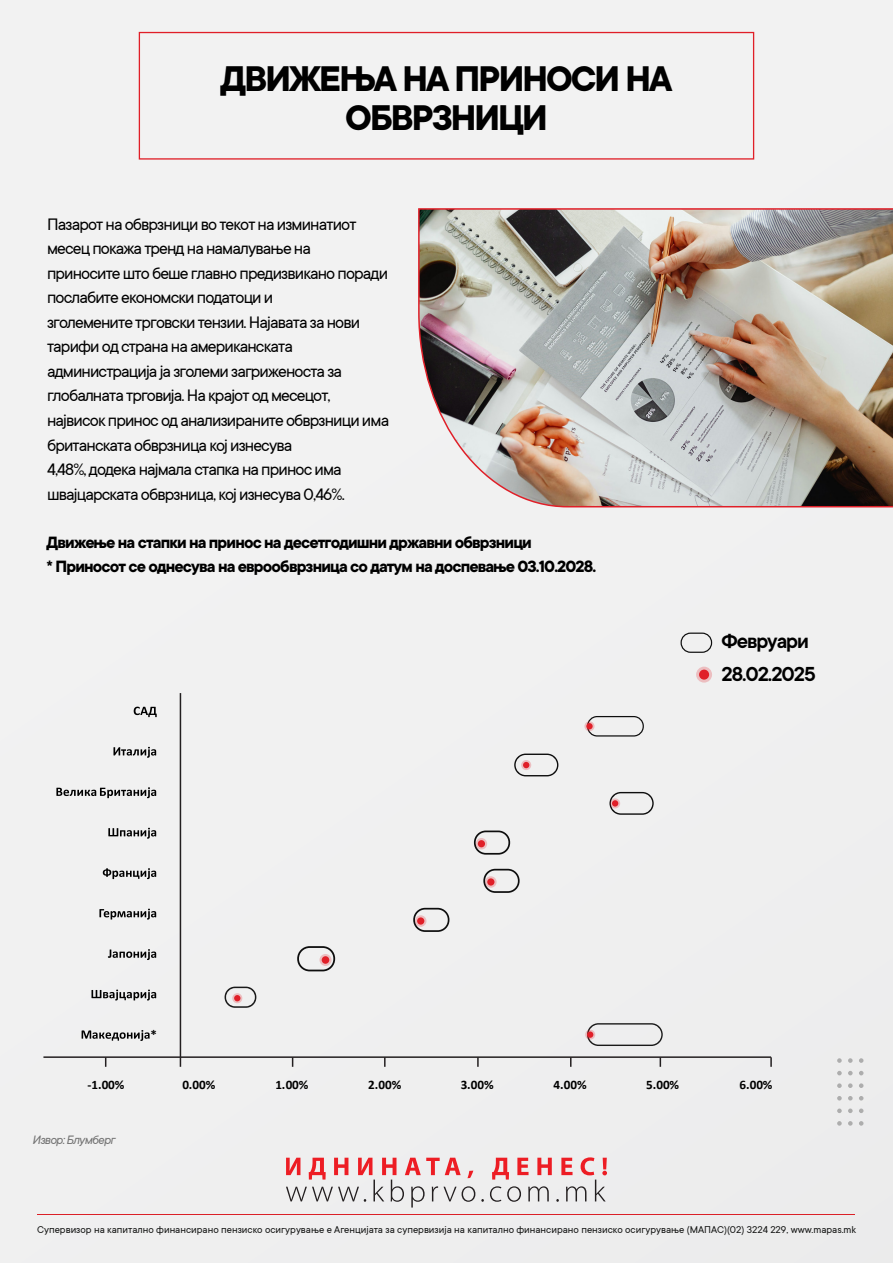
<style>
.page{position:relative;width:893px;height:1263px;background:#f1f1f1}
.page>*{position:absolute;margin:0;border:0;box-sizing:border-box;transform-origin:0 0}
.t1{font:700 39.3px/39px "TT Commons";letter-spacing:-.05em;color:#000;text-align:center}
.t2{font:600 22.35px "TT Commons";letter-spacing:-.05em;color:#000}
.t3{font:18.45px/24.6px "TT Commons";letter-spacing:-.05em;color:#000}
.t4{font:700 18px/24px "TT Commons";letter-spacing:-.05em;color:#000}
.t5{font:italic 13.5px "TT Commons";letter-spacing:-.05em;color:#727272}
.t6{font:700 12.9px "Calibri";letter-spacing:-.005em;color:#000}
.t7{font:11.1px "TT Commons";color:#131413}
</style>
<div class="page">
<div style="left:681px;top:632px;width:31px;height:21px;border:1px solid #0e0e0e;border-radius:9px"></div>
<svg style="left:696px;top:667px;width:16px;height:16px"></svg>
<div style="left:699px;top:670px;width:10px;height:10px;background:#e01f28;border-radius:50%"></div>
<hr style="left:43px;top:1056px;width:728px;height:2px;background:#231f20">
<svg style="left:384px;top:1057px;width:2px;height:10px"></svg>
<svg style="left:477px;top:1058px;width:2px;height:9px"></svg>
<svg style="left:770px;top:1057px;width:2px;height:10px"></svg>
<hr style="left:180px;top:693px;width:1px;height:364px;background:#231f20">
<svg style="left:587px;top:1023px;width:76px;height:23px;background:#d1d1d1"></svg>
<div style="left:587px;top:716px;width:57px;height:20px;border:1px solid #0e0e0e;border-radius:10px"></div>
<svg style="left:134px;top:707px;width:23px;height:10px"></svg>
<svg style="left:113px;top:747px;width:43px;height:11px"></svg>
<svg style="left:56px;top:787px;width:100px;height:11px"></svg>
<svg style="left:108px;top:828px;width:48px;height:11px"></svg>
<svg style="left:103px;top:868px;width:53px;height:11px"></svg>
<svg style="left:99px;top:909px;width:57px;height:10px"></svg>
<svg style="left:108px;top:949px;width:48px;height:11px"></svg>
<svg style="left:91px;top:989px;width:65px;height:11px"></svg>
<svg style="left:82px;top:1030px;width:68px;height:11px"></svg>
<svg style="left:225px;top:986px;width:31px;height:22px"></svg>
<svg style="left:297px;top:946px;width:38px;height:25px"></svg>
<svg style="left:319px;top:954px;width:13px;height:12px"></svg>
<div style="left:322px;top:956px;width:7px;height:8px;background:#e01f28;border-radius:50%"></div>
<svg style="left:413px;top:908px;width:36px;height:24px"></svg>
<svg style="left:415px;top:915px;width:11px;height:12px"></svg>
<div style="left:417px;top:917px;width:7px;height:8px;background:#e01f28;border-radius:50%"></div>
<svg style="left:483px;top:869px;width:37px;height:24px"></svg>
<svg style="left:485px;top:876px;width:12px;height:12px"></svg>
<div style="left:487px;top:878px;width:7px;height:8px;background:#e01f28;border-radius:50%"></div>
<svg style="left:474px;top:830px;width:36px;height:25px"></svg>
<svg style="left:476px;top:838px;width:11px;height:11px"></svg>
<div style="left:478px;top:840px;width:7px;height:7px;background:#e01f28;border-radius:50%"></div>
<svg style="left:585px;top:1029px;width:10px;height:11px"></svg>
<div style="left:587px;top:1031px;width:6px;height:7px;background:#e01f28;border-radius:50%"></div>
<svg style="left:609px;top:792px;width:45px;height:23px"></svg>
<svg style="left:514px;top:753px;width:44px;height:23px"></svg>
<hr style="left:38px;top:1214px;width:817px;height:1px;background:#db2027">
<svg style="left:286px;top:1157px;width:321px;height:50px"></svg>
<div style="left:139px;top:32px;width:615px;height:128px;border:1px solid #e01f28"></div>
<img style="left:417px;top:207px;width:476px;height:301px">
<svg style="left:859px;top:1058px;width:4px;height:5px"></svg>
<svg style="left:859px;top:1071px;width:4px;height:4px"></svg>
<svg style="left:859px;top:1083px;width:4px;height:5px"></svg>
<svg style="left:859px;top:1096px;width:4px;height:4px"></svg>
<svg style="left:859px;top:1108px;width:4px;height:5px"></svg>
<svg style="left:859px;top:1121px;width:4px;height:5px"></svg>
<svg style="left:848px;top:1058px;width:5px;height:5px"></svg>
<svg style="left:848px;top:1071px;width:5px;height:4px"></svg>
<svg style="left:848px;top:1083px;width:5px;height:5px"></svg>
<svg style="left:848px;top:1096px;width:5px;height:4px"></svg>
<svg style="left:848px;top:1108px;width:5px;height:5px"></svg>
<svg style="left:848px;top:1121px;width:5px;height:5px"></svg>
<svg style="left:837px;top:1058px;width:5px;height:5px"></svg>
<svg style="left:837px;top:1071px;width:5px;height:4px"></svg>
<svg style="left:837px;top:1083px;width:5px;height:5px"></svg>
<svg style="left:837px;top:1096px;width:5px;height:4px"></svg>
<svg style="left:837px;top:1108px;width:5px;height:5px"></svg>
<svg style="left:837px;top:1121px;width:5px;height:5px"></svg>
<svg style="left:584px;top:721px;width:10px;height:10px"></svg>
<div style="left:586px;top:723px;width:7px;height:6px;background:#e01f28;border-radius:50%"></div>
<h1 class="t1" style="left:221px;top:60px;width:453px">ДВИЖЕЊА НА ПРИНОСИ НА<br>ОБВРЗНИЦИ</h1>
<p class="t3" style="left:47px;top:212px;width:344px">Пазарот на обврзници во текот на изминатиот месец покажа тренд на намалување на приносите што беше главно предизвикано поради послабите економски податоци и<br>зголемените трговски тензии. Најавата за нови тарифи од страна на американската администрација ја зголеми загриженоста за глобалната трговија. На крајот од месецот, највисок принос од анализираните обврзници има британската обврзница кој изнесува<br>4,48%, додека најмала стапка на принос има швајцарската обврзница, кој изнесува 0,46%.</p>
<p class="t4" style="left:47px;top:530px;width:551px">Движење на стапки на принос на десетгодишни државни обврзници<br>* Приносот се однесува на еврообврзница со датум на доспевање 03.10.2028.</p>
<p class="t2" style="left:721px;top:628px;width:89px">Февруари</p>
<p class="t2" style="left:721px;top:661px;width:96px">28.02.2025</p>
<p class="t6" style="left:150px;top:1025px;width:8px">*</p>
<p class="t6" style="left:87px;top:1075px;width:39px">-1.00%</p>
<p class="t6" style="left:182px;top:1075px;width:35px">0.00%</p>
<p class="t6" style="left:275px;top:1075px;width:35px">1.00%</p>
<p class="t6" style="left:368px;top:1075px;width:35px">2.00%</p>
<p class="t6" style="left:461px;top:1075px;width:35px">3.00%</p>
<p class="t6" style="left:554px;top:1075px;width:35px">4.00%</p>
<p class="t6" style="left:646px;top:1075px;width:35px">5.00%</p>
<p class="t6" style="left:739px;top:1075px;width:34px">6.00%</p>
<p class="t5" style="left:32px;top:1132px;width:84px">Извор: Блумберг</p>
<p class="t7" style="left:37px;top:1224px;width:821px">Супервизор на капитално финансирано пензиско осигурување е Агенцијата за супервизија на капитално финансирано пензиско осигурување (МАПАС)(02) 3224 229, www.mapas.mk</p>
</div>
